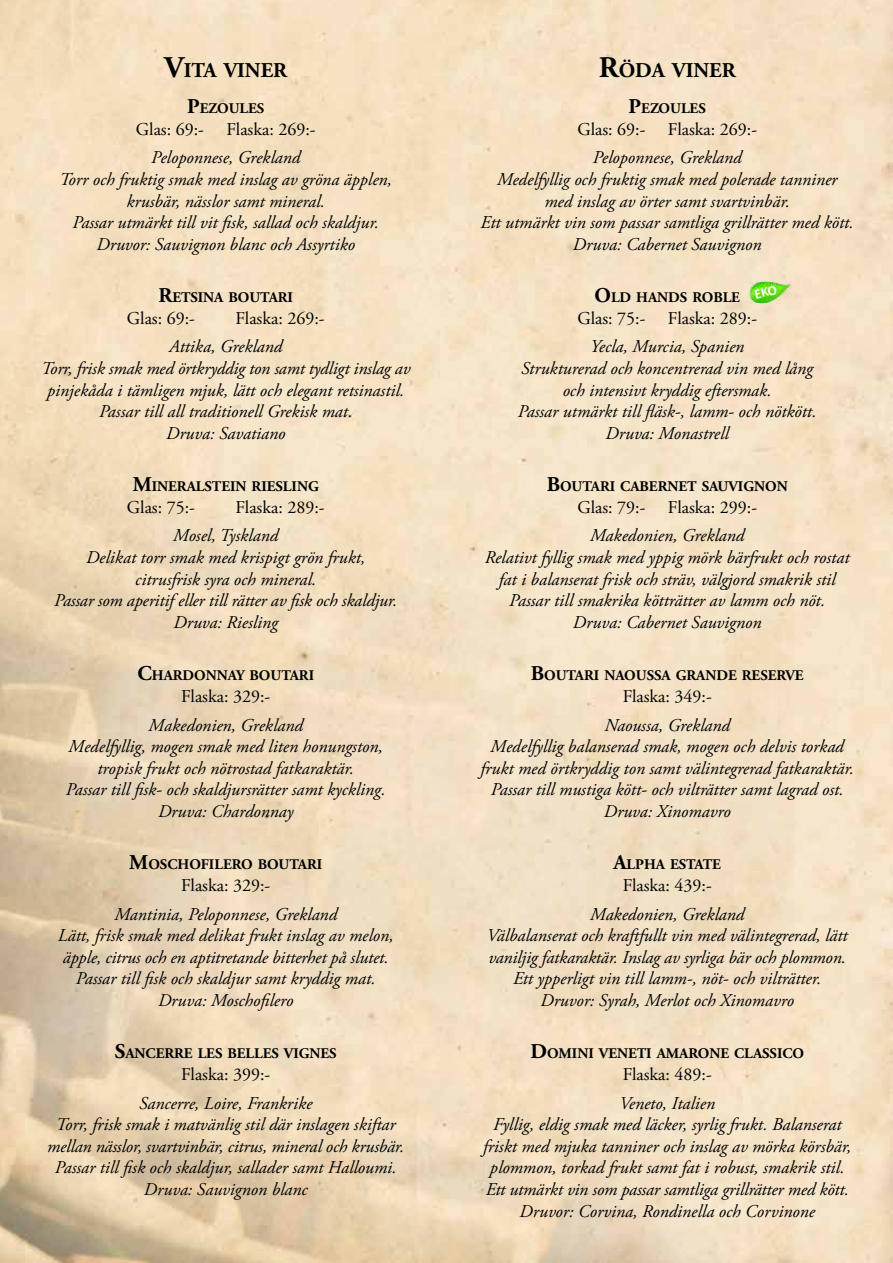
<style>
.page{position:relative;width:893px;height:1263px;background:#fff}
.page>*{position:absolute;margin:0;border:0;box-sizing:border-box;transform-origin:0 0}
.t1{font:700 21px "Adobe Garamond Pro";color:#000101}
.t2{font:italic 18px/21.6px "Adobe Garamond Pro";color:#000101;text-align:center}
.t3{font:18px "Adobe Garamond Pro";letter-spacing:-.005em;color:#000101}
.t4{font:700 14.7px "Adobe Garamond Pro";color:#000101}
.s1{font-size:30px}
.s2{font-size:21px}
</style>
<div class="page">
<img style="left:0;top:0;width:893px;height:1263px">
<img style="left:749px;top:281px;width:42px;height:23px">
<svg style="left:755px;top:285px;width:22px;height:14px"></svg>
<p class="t1" style="left:164px;top:58px;width:124px"><span class="s1">V</span>ITA VINER</p>
<p class="t4" style="left:187px;top:100px;width:79px"><span class="s2">P</span>EZOULES</p>
<p class="t3" style="left:136px;top:118px;width:70px">Glas: 69:-</p>
<p class="t3" style="left:227px;top:118px;width:91px">Flaska: 269:-</p>
<p class="t2" style="left:59px;top:147px;width:334px">Peloponnese, Grekland<br>Torr och fruktig smak med inslag av gröna äpplen, krusbär, nässlor samt mineral.<br>Passar utmärkt till vit fisk, sallad och skaldjur.<br>Druvor: Sauvignon blanc och Assyrtiko</p>
<p class="t4" style="left:158px;top:289px;width:136px"><span class="s2">R</span>ETSINA BOUTARI</p>
<p class="t3" style="left:127px;top:307px;width:70px">Glas: 69:-</p>
<p class="t3" style="left:236px;top:307px;width:91px">Flaska: 269:-</p>
<p class="t2" style="left:41px;top:336px;width:371px">Attika, Grekland<br>Torr, frisk smak med örtkryddig ton samt tydligt inslag av pinjekåda i tämligen mjuk, lätt och elegant retsinastil.<br>Passar till all traditionell Grekisk mat.<br>Druva: Savatiano</p>
<p class="t4" style="left:133px;top:478px;width:188px"><span class="s2">M</span>INERALSTEIN RIESLING</p>
<p class="t3" style="left:127px;top:496px;width:70px">Glas: 75:-</p>
<p class="t3" style="left:236px;top:496px;width:91px">Flaska: 289:-</p>
<p class="t2" style="left:54px;top:525px;width:345px">Mosel, Tyskland<br>Delikat torr smak med krispigt grön frukt, citrusfrisk syra och mineral.<br>Passar som aperitif eller till rätter av fisk och skaldjur.<br>Druva: Riesling</p>
<p class="t4" style="left:137px;top:667px;width:178px"><span class="s2">C</span>HARDONNAY BOUTARI</p>
<p class="t3" style="left:181px;top:685px;width:91px">Flaska: 329:-</p>
<p class="t2" style="left:66px;top:714px;width:321px">Makedonien, Grekland<br>Medelfyllig, mogen smak med liten honungston, tropisk frukt och nötrostad fatkaraktär.<br>Passar till fisk- och skaldjursrätter samt kyckling.<br>Druva: Chardonnay</p>
<p class="t4" style="left:129px;top:856px;width:194px"><span class="s2">M</span>OSCHOFILERO BOUTARI</p>
<p class="t3" style="left:181px;top:874px;width:91px">Flaska: 329:-</p>
<p class="t2" style="left:58px;top:903px;width:337px">Mantinia, Peloponnese, Grekland<br>Lätt, frisk smak med delikat frukt inslag av melon, äpple, citrus och en aptitretande bitterhet på slutet.<br>Passar till fisk och skaldjur samt kryddig mat.<br>Druva: Moschofilero</p>
<p class="t4" style="left:115px;top:1045px;width:223px"><span class="s2">S</span>ANCERRE LES BELLES VIGNES</p>
<p class="t3" style="left:181px;top:1063px;width:91px">Flaska: 399:-</p>
<p class="t2" style="left:47px;top:1092px;width:359px">Sancerre, Loire, Frankrike<br>Torr, frisk smak i matvänlig stil där inslagen skiftar mellan nässlor, svartvinbär, citrus, mineral och krusbär.<br>Passar till fisk och skaldjur, sallader samt Halloumi.<br>Druva: Sauvignon blanc</p>
<p class="t1" style="left:599px;top:58px;width:138px"><span class="s1">R</span>ÖDA VINER</p>
<p class="t4" style="left:629px;top:100px;width:79px"><span class="s2">P</span>EZOULES</p>
<p class="t3" style="left:577px;top:118px;width:70px">Glas: 69:-</p>
<p class="t3" style="left:668px;top:118px;width:91px">Flaska: 269:-</p>
<p class="t2" style="left:481px;top:147px;width:375px">Peloponnese, Grekland<br>Medelfyllig och fruktig smak med polerade tanniner<br>med inslag av örter samt svartvinbär.<br>Ett utmärkt vin som passar samtliga grillrätter med kött.<br>Druva: Cabernet Sauvignon</p>
<p class="t4" style="left:594px;top:289px;width:147px"><span class="s2">O</span>LD HANDS ROBLE</p>
<p class="t3" style="left:577px;top:307px;width:70px">Glas: 75:-</p>
<p class="t3" style="left:668px;top:307px;width:91px">Flaska: 289:-</p>
<p class="t2" style="left:518px;top:336px;width:300px">Yecla, Murcia, Spanien<br>Strukturerad och koncentrerad vin med lång och intensivt kryddig eftersmak.<br>Passar utmärkt till fläsk-, lamm- och nötkött.<br>Druva: Monastrell</p>
<p class="t4" style="left:547px;top:478px;width:242px"><span class="s2">B</span>OUTARI CABERNET SAUVIGNON</p>
<p class="t3" style="left:577px;top:496px;width:70px">Glas: 79:-</p>
<p class="t3" style="left:668px;top:496px;width:91px">Flaska: 299:-</p>
<p class="t2" style="left:485px;top:525px;width:366px">Makedonien, Grekland<br>Relativt fyllig smak med yppig mörk bärfrukt och rostat fat i balanserat frisk och sträv, välgjord smakrik stil Passar till smakrika kötträtter av lamm och nöt.<br>Druva: Cabernet Sauvignon</p>
<p class="t4" style="left:531px;top:667px;width:274px"><span class="s2">B</span>OUTARI NAOUSSA GRANDE RESERVE</p>
<p class="t3" style="left:623px;top:685px;width:91px">Flaska: 349:-</p>
<p class="t2" style="left:480px;top:714px;width:375px">Naoussa, Grekland<br>Medelfyllig balanserad smak, mogen och delvis torkad frukt med örtkryddig ton samt välintegrerad fatkaraktär.<br>Passar till mustiga kött- och vilträtter samt lagrad ost.<br>Druva: Xinomavro</p>
<p class="t4" style="left:613px;top:856px;width:109px"><span class="s2">A</span>LPHA ESTATE</p>
<p class="t3" style="left:623px;top:874px;width:91px">Flaska: 439:-</p>
<p class="t2" style="left:487px;top:903px;width:362px">Makedonien, Grekland<br>Välbalanserat och kraftfullt vin med välintegrerad, lätt vaniljig fatkaraktär. Inslag av syrliga bär och plommon.<br>Ett ypperligt vin till lamm-, nöt- och vilträtter.<br>Druvor: Syrah, Merlot och Xinomavro</p>
<p class="t4" style="left:530px;top:1045px;width:275px"><span class="s2">D</span>OMINI VENETI AMARONE CLASSICO</p>
<p class="t3" style="left:623px;top:1063px;width:91px">Flaska: 489:-</p>
<p class="t2" style="left:483px;top:1092px;width:370px">Veneto, Italien<br>Fyllig, eldig smak med läcker, syrlig frukt. Balanserat friskt med mjuka tanniner och inslag av mörka körsbär, plommon, torkad frukt samt fat i robust, smakrik stil.<br>Ett utmärkt vin som passar samtliga grillrätter med kött.<br>Druvor: Corvina, Rondinella och Corvinone</p>
</div>
